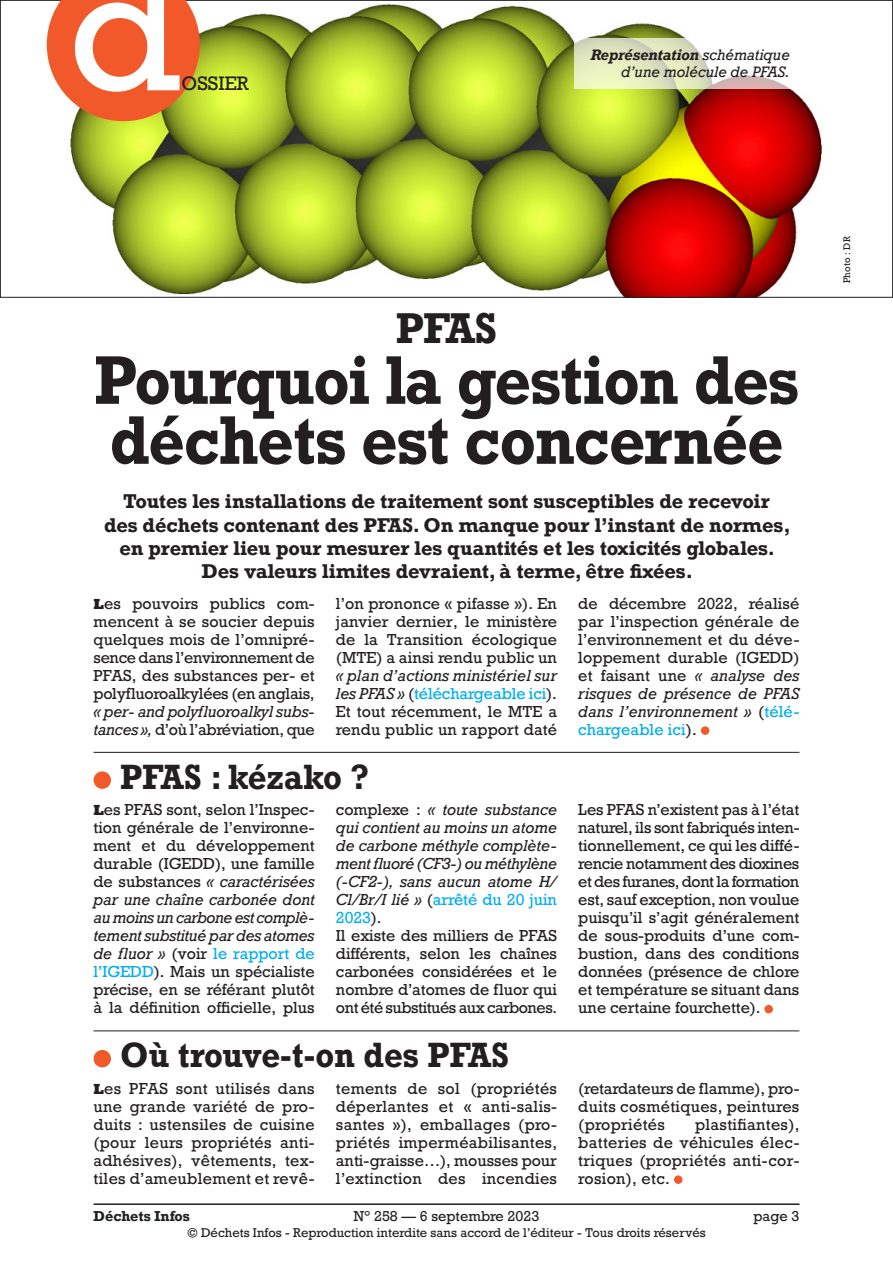
<style>
.page{position:relative;width:893px;height:1263px;background:#fff}
.page>*{position:absolute;margin:0;border:0;box-sizing:border-box;transform-origin:0 0}
.t1{font:166.5px "Rockwell";color:#fff}
.Titre_32{font:700 64.5px/60px "Rockwell";letter-spacing:-.02em;color:#231f20;scale:.92 1}
.Titre_32-2{font:700 40.5px "Rockwell";color:#231f20;scale:.96 1}
.Texte_courant{font:700 33px "Rockwell";color:#231f20;scale:.93 1}
.Châpo_12_5pt{font:700 18.75px/23.2px "Rockwell";letter-spacing:-.01em;color:#231f20;text-align:center}
.t2{font:18.3px "Rockwell";color:#231f20}
.Texte_courant-2{font:15px/18px "Rockwell";letter-spacing:.005em;color:#231f20;text-align:justify}
.Texte_courant-3{font:italic 15px/18px "Rockwell";letter-spacing:-.005em;color:#231f20;text-align:justify}
.Légende_photo{font:italic 700 14.25px "Rockwell";letter-spacing:-.02em;color:#231f20}
.Légende_photo-2{font:italic 14.25px "Rockwell";letter-spacing:-.005em;color:#231f20}
.t3{font:13.5px "Rockwell";color:#231f20}
.t4{font:700 13.5px "Rockwell";color:#231f20}
.t5{font:12px "Rockwell";color:#231f20}
.Crédit_photo{font:9px "Rockwell";letter-spacing:.015em;color:#231f20}
.s1{font-weight:400}
.s2{font-weight:800}
.s3{font-style:italic}
.s4{color:#00aeef}
.s5{font-style:normal}
.s6{font-style:normal;color:#00aeef}
</style>
<div class="page">
<hr style="left:94px;top:1203px;width:705px;height:2px;background:#231f20">
<div style="left:701px;top:726px;width:8px;height:9px;background:#f1592a;border-radius:50%"></div>
<hr style="left:94px;top:752px;width:705px;height:1px;background:#231f20">
<div style="left:94px;top:771px;width:17px;height:18px;background:#f1592a;border-radius:50%"></div>
<div style="left:764px;top:1005px;width:9px;height:8px;background:#f1592a;border-radius:50%"></div>
<hr style="left:94px;top:1030px;width:705px;height:1px;background:#231f20">
<div style="left:94px;top:1050px;width:17px;height:17px;background:#f1592a;border-radius:50%"></div>
<div style="left:674px;top:1175px;width:8px;height:9px;background:#f1592a;border-radius:50%"></div>
<img style="left:70px;top:4px;width:752px;height:292px">
<svg style="left:574px;top:38px;width:225px;height:51px"></svg>
<svg style="left:47px;top:0;width:153px;height:121px;background:#eb6d3a"></svg>
<h1 class="t1" style="left:69px;top:-73px;width:114px">d</h1>
<p class="t2" style="left:182px;top:72px;width:69px">OSSIER</p>
<p class="Légende_photo" style="left:591px;top:45px;width:201px">Représentation <span class="s1">schématique</span></p>
<p class="Légende_photo-2" style="left:621px;top:63px;width:170px">d’une molécule de PFAS.</p>
<p class="Titre_32-2" style="left:396px;top:302px;width:107px">PFAS</p>
<p class="Titre_32" style="left:94px;top:349px;width:768px">Pourquoi la gestion des déchets est concernée</p>
<p class="Châpo_12_5pt" style="left:104px;top:490px;width:688px">Toutes les installations de traitement sont susceptibles de recevoir<br>des déchets contenant des PFAS. On manque pour l’instant de normes, en premier lieu pour mesurer les quantités et les toxicités globales.<br>Des valeurs limites devraient, à terme, être fixées.</p>
<p class="Texte_courant-2" style="left:94px;top:595px;width:223px"><span class="s2">L</span>es pouvoirs publics com&shy;mencent à se soucier depuis quelques mois de l’omnipré&shy;sence dans l’environnement de PFAS, des substances per- et polyfluoroalkylées (en anglais, <span class="s3">« per- and polyfluoroalkyl subs&shy;tances »,</span> d’où l’abréviation, que</p>
<p class="Texte_courant-2" style="left:336px;top:595px;width:223px">l’on prononce « pifasse »). En janvier dernier, le ministère de la Transition écologique (MTE) a ainsi rendu public un <span class="s3">« plan d’actions ministériel sur les PFAS »</span> (<span class="s4">téléchargeable ici</span>).<br>Et tout récemment, le MTE a rendu public un rapport daté</p>
<p class="Texte_courant-2" style="left:578px;top:595px;width:223px">de décembre 2022, réalisé par l’inspection générale de l’environnement et du déve&shy;loppement durable (IGEDD) et faisant une <span class="s3">« analyse des risques de présence de PFAS dans l’environnement »</span> (<span class="s4">télé&shy;chargeable ici</span>).</p>
<p class="Texte_courant" style="left:120px;top:755px;width:269px">PFAS : kézako ?</p>
<p class="Texte_courant-2" style="left:94px;top:801px;width:223px"><span class="s2">L</span>es PFAS sont, selon l’Inspec&shy;tion générale de l’environne&shy;ment et du développement durable (IGEDD), une famille de substances <span class="s3">« caractérisées par une chaîne carbonée dont au moins un carbone est complè&shy;tement substitué par des atomes de fluor »</span> (voir <span class="s4">le rapport de l’IGEDD</span>). Mais un spécialiste précise, en se référant plutôt à la définition officielle, plus</p>
<p class="Texte_courant-3" style="left:336px;top:801px;width:223px"><span class="s5">complexe :</span> « toute substance qui contient au moins un atome de carbone méthyle complète&shy;ment fluoré (CF3-) ou méthylène (-CF2-), sans aucun atome H/ Cl/Br/I lié » <span class="s5">(</span><span class="s6">arrêté du 20 juin 2023</span><span class="s5">).</span></p>
<p class="Texte_courant-2" style="left:578px;top:801px;width:223px">Les PFAS n’existent pas à l’état naturel, ils sont fabriqués inten&shy;tionnellement, ce qui les diffé&shy;rencie notamment des dioxines et des furanes, dont la formation est, sauf exception, non voulue puisqu’il s’agit généralement de sous-produits d’une com&shy;bustion, dans des conditions données (présence de chlore et température se situant dans une certaine fourchette).</p>
<p class="Texte_courant-2" style="left:336px;top:927px;width:223px">Il existe des milliers de PFAS différents, selon les chaînes carbonées considérées et le nombre d’atomes de fluor qui ont été substitués aux carbones.</p>
<p class="Texte_courant" style="left:120px;top:1034px;width:420px">Où trouve-t-on des PFAS</p>
<p class="Texte_courant-2" style="left:94px;top:1080px;width:223px"><span class="s2">L</span>es PFAS sont utilisés dans une grande variété de pro&shy;duits : ustensiles de cuisine (pour leurs propriétés anti&shy;adhésives), vêtements, tex&shy;tiles d’ameublement et revê-</p>
<p class="Texte_courant-2" style="left:336px;top:1080px;width:223px">tements de sol (propriétés déperlantes et « anti-salis&shy;santes »), emballages (pro&shy;priétés imperméabilisantes, anti-graisse…), mousses pour l’extinction des incendies</p>
<p class="Texte_courant-2" style="left:578px;top:1080px;width:223px">(retardateurs de flamme), pro&shy;duits cosmétiques, peintures (propriétés</p>
<p class="Texte_courant-2" style="left:578px;top:1116px;width:223px;text-indent:117px">plastifiantes), batteries de véhicules élec&shy;triques (propriétés anti-cor&shy;rosion), etc.</p>
<p class="t4" style="left:94px;top:1207px;width:98px">Déchets Infos</p>
<p class="t3" style="left:354px;top:1207px;width:187px">N° 258 — 6 septembre 2023</p>
<p class="t3" style="left:753px;top:1207px;width:48px">page 3</p>
<p class="t5" style="left:187px;top:1225px;width:520px">© Déchets Infos - Reproduction interdite sans accord de l’éditeur - Tous droits réservés</p>
<p class="Crédit_photo" style="left:841px;top:283px;width:49px;rotate:-90deg">Photo : DR</p>
</div>
